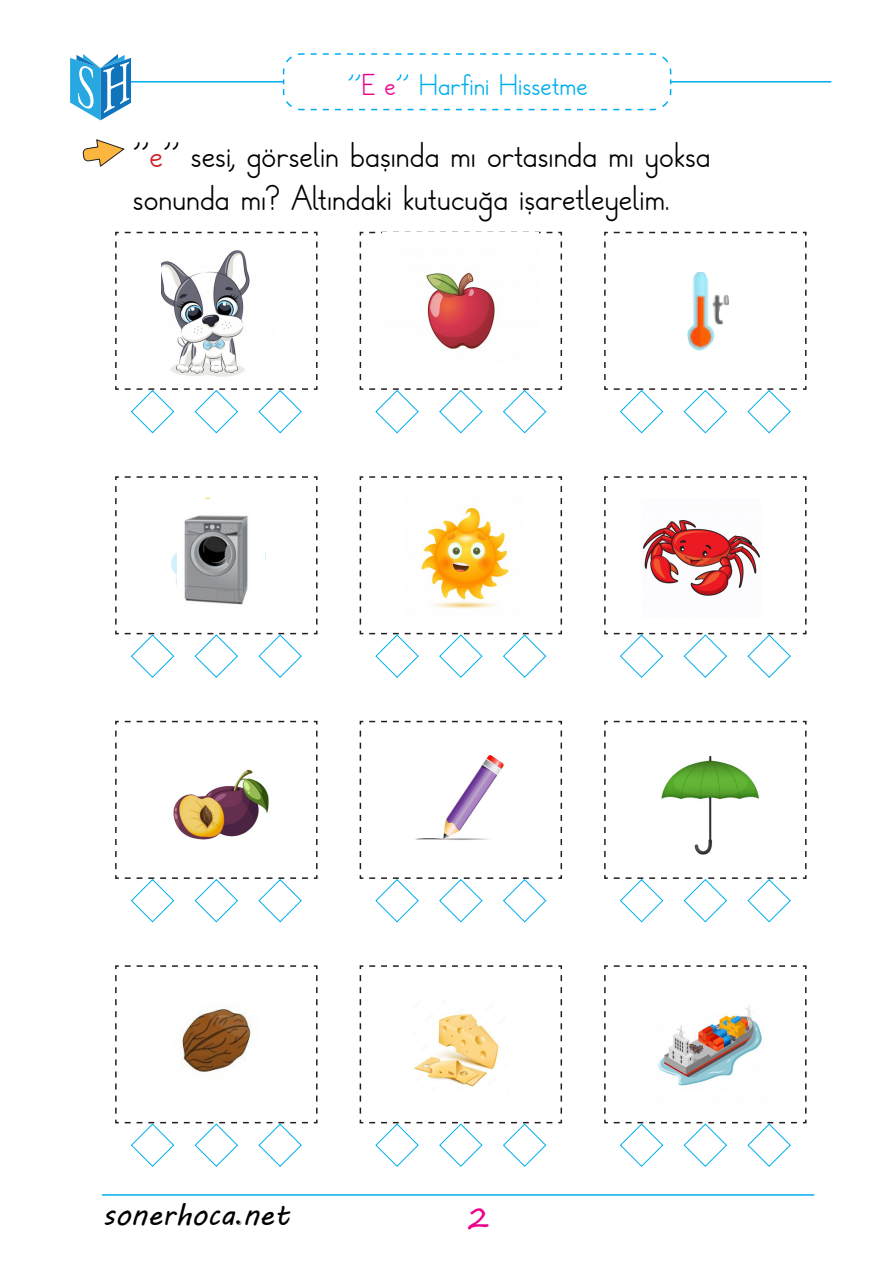
<style>
.page{position:relative;width:893px;height:1263px;background:#fff}
.page>*{position:absolute;margin:0;border:0;box-sizing:border-box;transform-origin:0 0}
.t1{font:36px "Temel Yazi";color:#000}
.t2{font:30px "Temel Yazi";color:#00aeef}
.t3{font:30px "MV Boli";color:#000}
.t4{font:30px "Segoe Print";color:#ed028c}
.s1{color:#ed028c}
.s2{color:#d1232a}
.s3{font-family:"Algerian"}
</style>
<div class="page">
<hr style="left:102px;top:1194px;width:712px;height:2px;background:#00aeef">
<svg style="left:83px;top:140px;width:42px;height:27px"></svg>
<svg style="left:115px;top:231px;width:203px;height:203px"></svg>
<svg style="left:115px;top:476px;width:203px;height:202px"></svg>
<svg style="left:115px;top:720px;width:203px;height:203px"></svg>
<svg style="left:115px;top:965px;width:203px;height:202px"></svg>
<svg style="left:359px;top:231px;width:204px;height:203px"></svg>
<svg style="left:359px;top:476px;width:204px;height:202px"></svg>
<svg style="left:359px;top:720px;width:204px;height:203px"></svg>
<svg style="left:359px;top:965px;width:204px;height:202px"></svg>
<svg style="left:604px;top:231px;width:203px;height:203px"></svg>
<svg style="left:604px;top:476px;width:203px;height:202px"></svg>
<svg style="left:604px;top:720px;width:203px;height:203px"></svg>
<svg style="left:604px;top:965px;width:203px;height:202px"></svg>
<img style="left:161px;top:247px;width:113px;height:133px">
<img style="left:161px;top:489px;width:113px;height:134px">
<img style="left:177px;top:500px;width:87px;height:117px">
<img style="left:171px;top:768px;width:99px;height:73px">
<img style="left:174px;top:1002px;width:87px;height:77px">
<img style="left:383px;top:233px;width:156px;height:130px">
<img style="left:406px;top:489px;width:113px;height:134px">
<img style="left:406px;top:497px;width:119px;height:119px">
<img style="left:397px;top:741px;width:119px;height:119px">
<img style="left:413px;top:998px;width:95px;height:92px">
<img style="left:684px;top:272px;width:45px;height:79px">
<img style="left:658px;top:752px;width:103px;height:104px">
<img style="left:642px;top:499px;width:118px;height:118px">
<img style="left:650px;top:986px;width:119px;height:119px">
<hr style="left:119px;top:81px;width:712px;height:2px;background:#00aeef">
<svg style="left:282px;top:53px;width:390px;height:58px"></svg>
<svg style="left:70px;top:54px;width:61px;height:66px"></svg>
<p class="t2" style="left:348px;top:68px;width:241px">‘‘<span class="s1">E e</span>‘‘ Harfini Hissetme</p>
<p class="t1" style="left:133px;top:135px;width:579px">‘‘<span class="s2">e</span>’’ sesi, görselin başında mı ortasında mı yoksa</p>
<p class="t1" style="left:133px;top:178px;width:538px">sonunda mı? Altındaki kutucuğa işaretleyelim.</p>
<p class="t3" style="left:103px;top:1194px;width:189px">sonerhoca<span class="s3">.</span>net</p>
<p class="t4" style="left:468px;top:1190px;width:23px">2</p>
</div>
